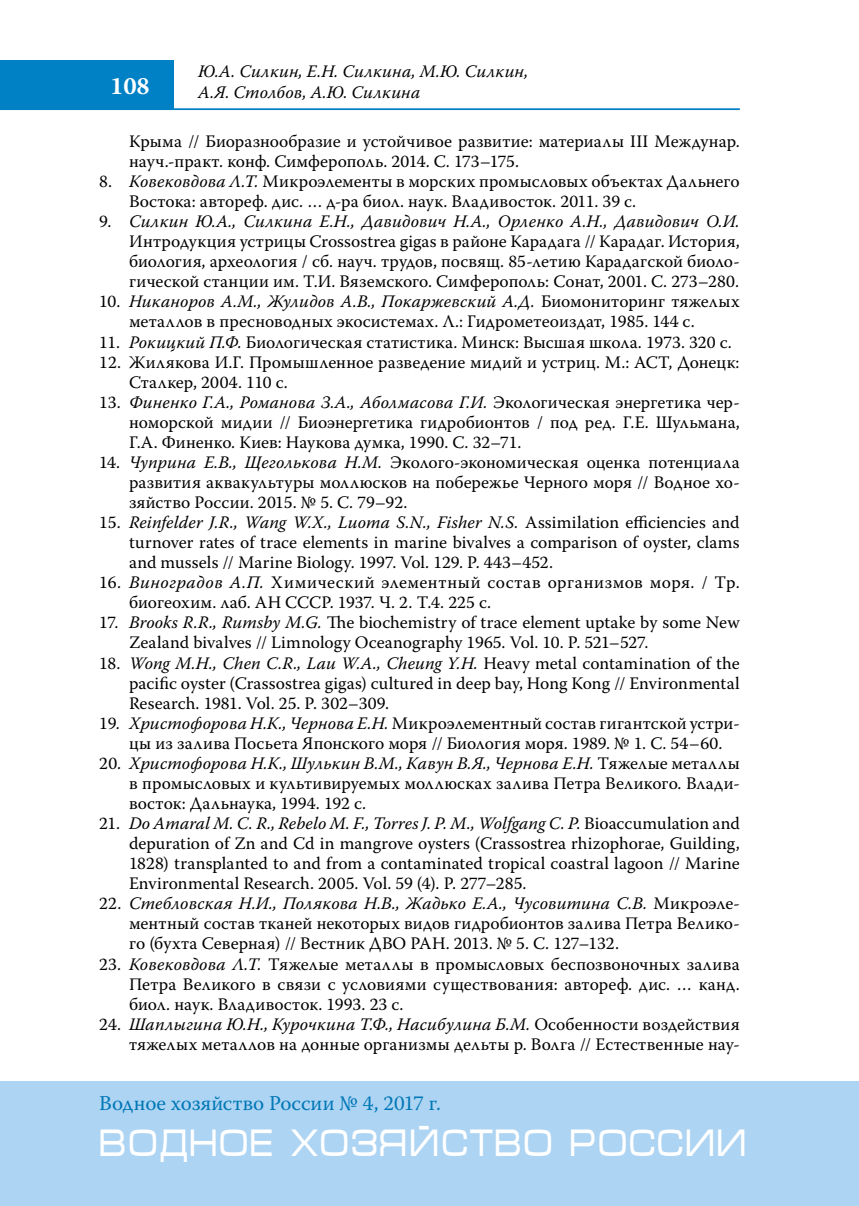
<style>
.page{position:relative;width:859px;height:1206px;background:#fff}
.page>*{position:absolute;margin:0;border:0;box-sizing:border-box;transform-origin:0 0}
.t1{font:38.5px "Micra";color:#fff;scale:.81 1}
.t2{font:700 24.5px "Warnock Pro";color:#fff}
.t3{font:21px "Warnock Pro";color:#0077b6}
.t4{font:17.5px/20.1px "Warnock Pro";letter-spacing:.005em;color:#000;text-align:justify}
.t5{font:italic 17.5px/21px "Warnock Pro";letter-spacing:.005em;color:#000}
.s1{font-style:italic}
</style>
<div class="page">
<hr style="left:0;top:108px;width:739px;height:2px;background:#0080c5">
<div style="left:0;top:60px;width:174px;height:50px;background:#0080c5"></div>
<div style="left:0;top:1081px;width:858px;height:124px;background:#add4f3"></div>
<h2 class="t2" style="left:110px;top:71px;width:41px">108</h2>
<p class="t5" style="left:198px;top:60px;width:331px">Ю.А. Силкин, Е.Н. Силкина, М.Ю. Силкин,<br>А.Я. Столбов, А.Ю. Силкина</p>
<p class="t4" style="left:129px;top:131px;width:612px">Крыма // Биоразнообразие и устойчивое развитие: материалы III Междунар. науч.-практ. конф. Симферополь. 2014. С. 173–175.</p>
<p class="t4" style="left:129px;top:171px;width:612px;text-indent:-30px">8. <span class="s1">Ковековдова Л.Т.</span> Микроэлементы в морских промысловых объектах Дальнего<br>Востока: автореф. дис. … д-ра биол. наук. Владивосток. 2011. 39 с.</p>
<p class="t4" style="left:129px;top:211px;width:612px;text-indent:-30px">9. <span class="s1">Силкин Ю.А., Силкина Е.Н., Давидович Н.А., Орленко А.Н., Давидович О.И.<br></span>Интродукция устрицы Crossostrea gigas в районе Карадага // Карадаг. История, биология, археология / сб. науч. трудов, посвящ. 85-летию Карадагской биоло&shy;гической станции им. Т.И. Вяземского. Симферополь: Сонат, 2001. С. 273–280.</p>
<p class="t4" style="left:129px;top:291px;width:612px;text-indent:-30px">10. <span class="s1">Никаноров А.М., Жулидов А.В., Покаржевский А.Д.</span> Биомониторинг тяжелых металлов в пресноводных экосистемах. Л.: Гидрометеоиздат, 1985. 144 с.</p>
<p class="t4" style="left:99px;top:331px;width:634px">11. <span class="s1">Рокицкий П.Ф.</span> Биологическая статистика. Минск: Высшая школа. 1973. 320 с.</p>
<p class="t4" style="left:129px;top:351px;width:611px;text-indent:-30px">12. Жилякова И.Г. Промышленное разведение мидий и устриц. М.: АСТ, Донецк:<br>Сталкер, 2004. 110 с.</p>
<p class="t4" style="left:129px;top:391px;width:612px;text-indent:-30px">13. <span class="s1">Финенко Г.А., Романова З.А., Аболмасова Г.И.</span> Экологическая энергетика чер&shy;номорской мидии // Биоэнергетика гидробионтов / под ред. Г.Е. Шульмана, Г.А. Финенко. Киев: Наукова думка, 1990. С. 32–71.</p>
<p class="t4" style="left:129px;top:452px;width:612px;text-indent:-30px">14. <span class="s1">Чуприна Е.В., Щеголькова Н.М.</span> Эколого-экономическая оценка потенциала развития аквакультуры моллюсков на побережье Черного моря // Водное хо&shy;зяйство России. 2015. № 5. С. 79–92.</p>
<p class="t4" style="left:129px;top:512px;width:612px;text-indent:-30px">15. <span class="s1">Reinfelder J.R., Wang W.X., Luoma S.N., Fisher N.S.</span> Assimilation efficiencies and turnover rates of trace elements in marine bivalves a comparison of oyster, clams and mussels // Marine Biology. 1997. Vol. 129. P. 443–452.</p>
<p class="t4" style="left:129px;top:572px;width:612px;text-indent:-30px">16. <span class="s1">Виноградов А.П.</span> Химический элементный состав организмов моря. / Тр. биогеохим. лаб. АН СССР. 1937. Ч. 2. Т.4. 225 с.</p>
<p class="t4" style="left:129px;top:612px;width:612px;text-indent:-30px">17. <span class="s1">Brooks R.R., Rumsby M.G.</span> The biochemistry of trace element uptake by some New<br>Zealand bivalves // Limnology Oceanography 1965. Vol. 10. P. 521–527.</p>
<p class="t4" style="left:129px;top:652px;width:612px;text-indent:-30px">18. <span class="s1">Wong M.H., Chen C.R., Lau W.A., Cheung Y.H.</span> Heavy metal contamination of the pacific oyster (Crassostrea gigas) cultured in deep bay, Hong Kong // Environmental Research. 1981. Vol. 25. P. 302–309.</p>
<p class="t4" style="left:129px;top:712px;width:612px;text-indent:-30px">19. <span class="s1">Христофорова Н.К., Чернова Е.Н.</span> Микроэлементный состав гигантской устри&shy;цы из залива Посьета Японского моря // Биология моря. 1989. № 1. С. 54–60.</p>
<p class="t4" style="left:129px;top:752px;width:612px;text-indent:-30px">20. <span class="s1">Христофорова Н.К., Шулькин В.М., Кавун В.Я., Чернова Е.Н.</span> Тяжелые металлы в промысловых и культивируемых моллюсках залива Петра Великого. Влади&shy;восток: Дальнаука, 1994. 192 с.</p>
<p class="t4" style="left:129px;top:813px;width:612px;text-indent:-30px">21. <span class="s1">Do Amaral M. C. R., Rebelo M. F., Torres J. P. M., Wolfgang C. P.</span> Bioaccumulation and depuration of Zn and Cd in mangrove oysters (Crassostrea rhizophorae, Guilding, 1828) transplanted to and from a contaminated tropical coastral lagoon // Marine Environmental Research. 2005. Vol. 59 (4). P. 277–285.</p>
<p class="t4" style="left:129px;top:893px;width:612px;text-indent:-30px">22. <span class="s1">Стебловская Н.И., Полякова Н.В., Жадько Е.А., Чусовитина С.В.</span> Микроэле&shy;ментный состав тканей некоторых видов гидробионтов залива Петра Велико&shy;го (бухта Северная) // Вестник ДВО РАН. 2013. № 5. С. 127–132.</p>
<p class="t4" style="left:129px;top:953px;width:612px;text-indent:-30px">23. <span class="s1">Ковековдова Л.Т.</span> Тяжелые металлы в промысловых беспозвоночных залива Петра Великого в связи с условиями существования: автореф. дис. … канд. биол. наук. Владивосток. 1993. 23 с.</p>
<p class="t4" style="left:99px;top:1013px;width:641px;line-height:20.7px;text-align:right">24. <span class="s1">Шаплыгина Ю.Н., Курочкина Т.Ф., Насибулина Б.М.</span> Особенности воздействия тяжелых металлов на донные организмы дельты р. Волга // Естественные нау-</p>
<p class="t3" style="left:99px;top:1090px;width:343px">Водное хозяйство России № 4, 2017 г.</p>
<h1 class="t1" style="left:99px;top:1122px;width:801px">ВОДНОЕ ХОЗЯЙСТВО РОССИИ</h1>
</div>
